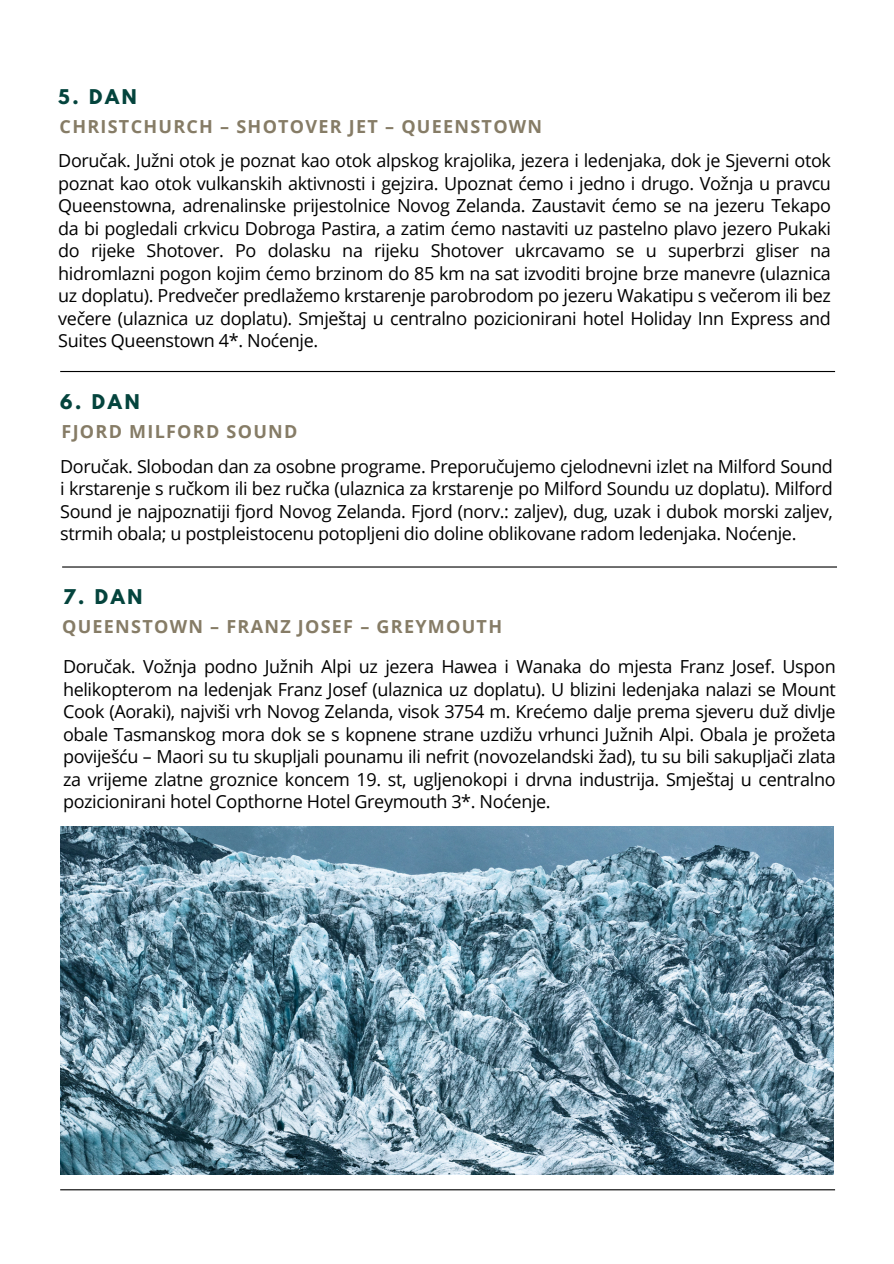
<style>
.page{position:relative;width:894px;height:1264px;background:#fff}
.page>*{position:absolute;margin:0;border:0;box-sizing:border-box;transform-origin:0 0}
.t1{font:18px/22.5px "Open Sans";letter-spacing:-.02em;color:#000;text-align:justify}
.t2{font:700 18px "Open Sans";letter-spacing:.07em;color:#867c66}
.t3{font:700 18px "League Spartan";letter-spacing:.15em;color:#04443d}
</style>
<div class="page">
<img style="left:60px;top:826px;width:773px;height:348px">
<hr style="left:60px;top:371px;width:774px;height:1px;background:#000">
<hr style="left:62px;top:566px;width:774px;height:1px;background:#000">
<hr style="left:60px;top:1189px;width:774px;height:1px;background:#000">
<h1 class="t3" style="left:58px;top:88px;width:80px">5. DAN</h1>
<p class="t2" style="left:60px;top:114px;width:484px">CHRISTCHURCH – SHOTOVER JET – QUEENSTOWN</p>
<h1 class="t1" style="left:58px;top:149px;width:774px">Doručak. Južni otok je poznat kao otok alpskog krajolika, jezera i ledenjaka, dok je Sjeverni otok poznat kao otok vulkanskih aktivnosti i gejzira. Upoznat ćemo i jedno i drugo. Vožnja u pravcu Queenstowna, adrenalinske prijestolnice Novog Zelanda. Zaustavit ćemo se na jezeru Tekapo da bi pogledali crkvicu Dobroga Pastira, a zatim ćemo nastaviti uz pastelno plavo jezero Pukaki do rijeke Shotover. Po dolasku na rijeku Shotover ukrcavamo se u superbrzi gliser na hidromlazni pogon kojim ćemo brzinom do 85 km na sat izvoditi brojne brze manevre (ulaznica uz doplatu). Predvečer predlažemo krstarenje parobrodom po jezeru Wakatipu s večerom ili bez večere (ulaznica uz doplatu). Smještaj u centralno pozicionirani hotel Holiday Inn Express and Suites Queenstown 4*. Noćenje.</h1>
<p class="t3" style="left:60px;top:393px;width:81px">6. DAN</p>
<h1 class="t2" style="left:62px;top:419px;width:237px">FJORD MILFORD SOUND</h1>
<h1 class="t1" style="left:60px;top:454px;width:774px">Doručak. Slobodan dan za osobne programe. Preporučujemo cjelodnevni izlet na Milford Sound i krstarenje s ručkom ili bez ručka (ulaznica za krstarenje po Milford Soundu uz doplatu). Milford Sound je najpoznatiji fjord Novog Zelanda. Fjord (norv.: zaljev), dug, uzak i dubok morski zaljev, strmih obala; u postpleistocenu potopljeni dio doline oblikovane radom ledenjaka. Noćenje.</h1>
<p class="t3" style="left:63px;top:587px;width:81px">7. DAN</p>
<p class="t2" style="left:62px;top:614px;width:441px">QUEENSTOWN – FRANZ JOSEF – GREYMOUTH</p>
<h1 class="t1" style="left:63px;top:655px;width:774px">Doručak. Vožnja podno Južnih Alpi uz jezera Hawea i Wanaka do mjesta Franz Josef. Uspon helikopterom na ledenjak Franz Josef (ulaznica uz doplatu). U blizini ledenjaka nalazi se Mount Cook (Aoraki), najviši vrh Novog Zelanda, visok 3754 m. Krećemo dalje prema sjeveru duž divlje obale Tasmanskog mora dok se s kopnene strane uzdižu vrhunci Južnih Alpi. Obala je prožeta poviješću – Maori su tu skupljali pounamu ili nefrit (novozelandski žad), tu su bili sakupljači zlata za vrijeme zlatne groznice koncem 19. st, ugljenokopi i drvna industrija. Smještaj u centralno pozicionirani hotel Copthorne Hotel Greymouth 3*. Noćenje.</h1>
</div>
